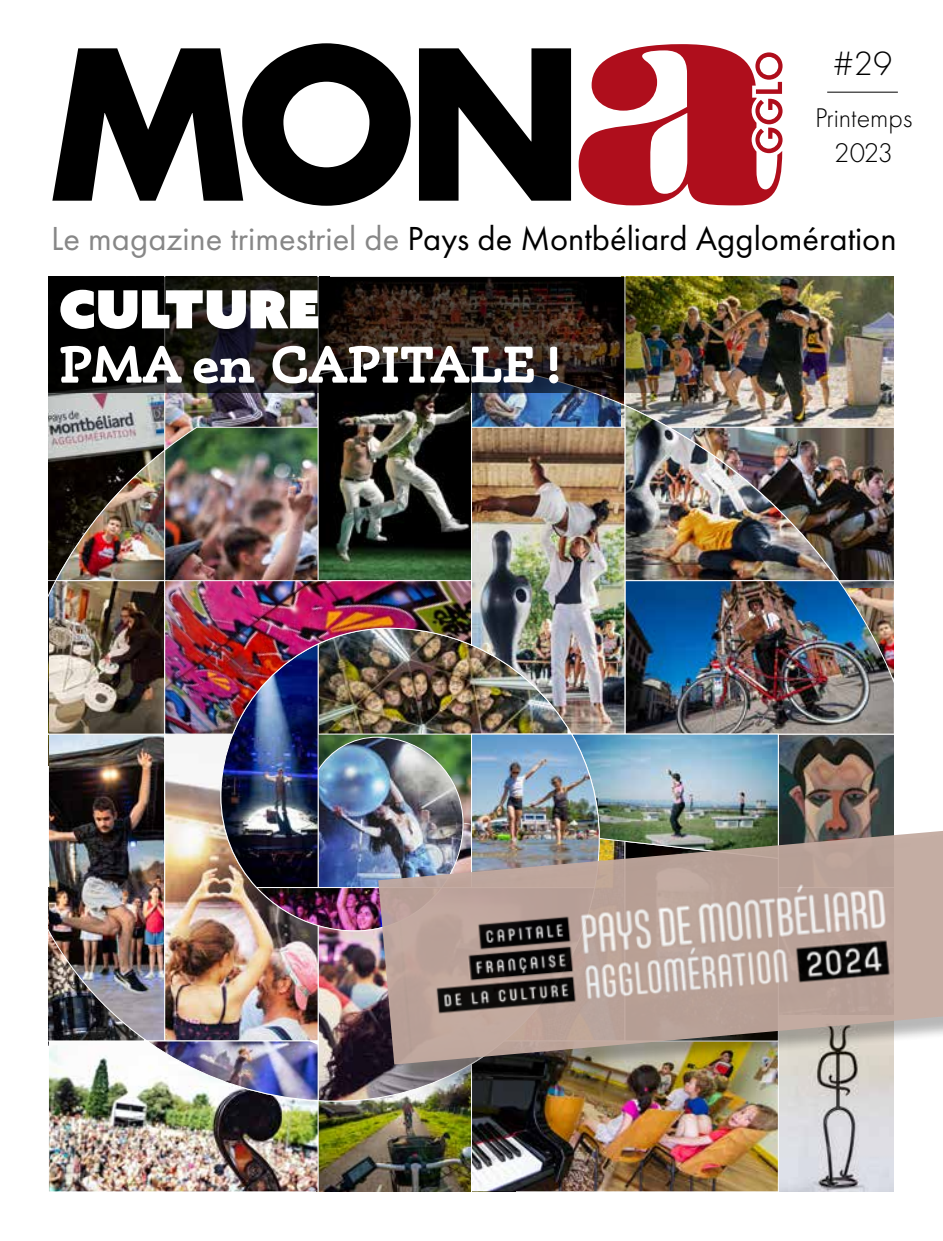
<style>
.page{position:relative;width:943px;height:1241px;background:#fff}
.page>*{position:absolute;margin:0;border:0;box-sizing:border-box;transform-origin:0 0}
.t1{font:300 35px "Futura PT";color:#000}
.t2{font:34.48px "Futura PT";color:#000}
.t3{font:300 28px/35px "Futura PT";color:#000;text-align:center}
.s1{color:#878787}
</style>
<div class="page">
<svg style="left:52px;top:43px;width:358px;height:163px"></svg>
<svg style="left:419px;top:48px;width:152px;height:153px"></svg>
<svg style="left:578px;top:44px;width:204px;height:161px"></svg>
<hr style="left:827px;top:92px;width:70px;height:1px;background:#000">
<img style="left:49px;top:277px;width:844px;height:914px">
<div style="left:381px;top:819px;width:562px;height:266px;background:#000;opacity:.3"></div>
<img style="left:378px;top:830px;width:565px;height:234px">
<p class="t1" style="left:832px;top:44px;width:61px">#29</p>
<p class="t3" style="left:815px;top:100px;width:99px">Printemps<br>2023</p>
<p class="t2" style="left:51px;top:218px;width:846px"><span class="s1">Le magazine trimestriel de</span> Pays de Montbéliard Agglomération</p>
</div>
